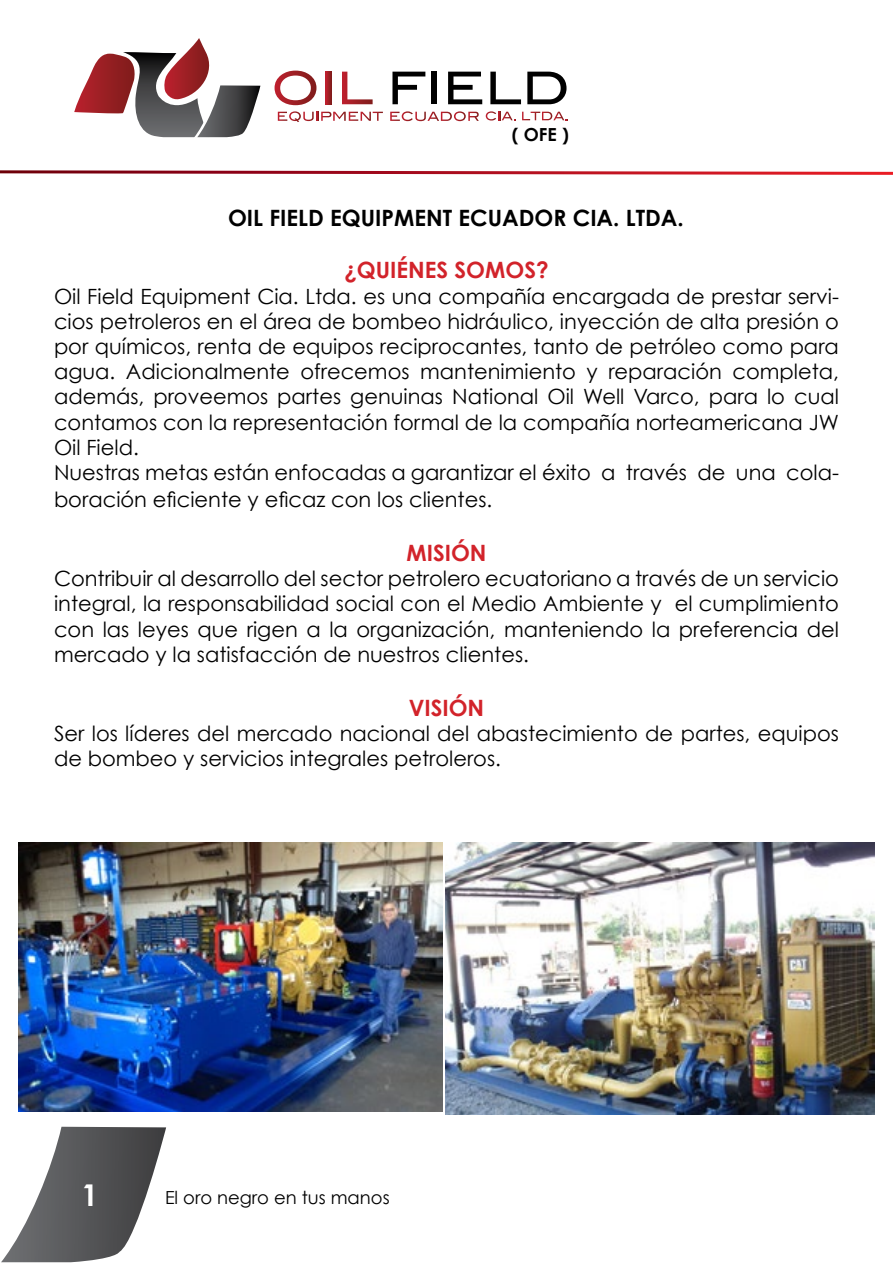
<style>
.page{position:relative;width:893px;height:1263px;background:#fff}
.page>*{position:absolute;margin:0;border:0;box-sizing:border-box;transform-origin:0 0}
.t1{font:700 30px "Century Gothic";color:#fff}
.t2{font:700 22.5px "Century Gothic";color:#000}
.t3{font:700 22.5px "Century Gothic";color:#d2232a}
.t4{font:21px/25.5px "Century Gothic";color:#000}
.t5{font:18px "Century Gothic";color:#000}
.t6{font:700 18px "Century Gothic";color:#000}
</style>
<div class="page">
<img style="left:446px;top:843px;width:428px;height:271px">
<img style="left:18px;top:843px;width:424px;height:268px">
<svg style="left:0;top:170px;width:893px;height:5px"></svg>
<svg style="left:1px;top:1127px;width:165px;height:135px"></svg>
<svg style="left:74px;top:38px;width:186px;height:100px"></svg>
<svg style="left:275px;top:71px;width:41px;height:34px"></svg>
<svg style="left:326px;top:72px;width:5px;height:32px"></svg>
<svg style="left:342px;top:72px;width:31px;height:32px"></svg>
<svg style="left:392px;top:72px;width:33px;height:32px"></svg>
<div style="left:432px;top:72px;width:5px;height:32px;background:#000"></div>
<svg style="left:448px;top:72px;width:34px;height:32px"></svg>
<svg style="left:490px;top:72px;width:31px;height:32px"></svg>
<svg style="left:527px;top:72px;width:39px;height:32px"></svg>
<svg style="left:278px;top:111px;width:105px;height:11px"></svg>
<svg style="left:390px;top:111px;width:89px;height:10px"></svg>
<svg style="left:486px;top:111px;width:30px;height:10px"></svg>
<svg style="left:522px;top:112px;width:46px;height:8px"></svg>
<p class="t6" style="left:512px;top:123px;width:58px">( OFE )</p>
<p class="t2" style="left:228px;top:204px;width:457px">OIL FIELD EQUIPMENT ECUADOR CIA. LTDA.</p>
<p class="t3" style="left:344px;top:256px;width:206px">¿QUIÉNES SOMOS?</p>
<p class="t4" style="left:54px;top:283px;width:786px">Oil Field Equipment Cia. Ltda. es una compañía encargada de prestar servi&shy;cios petroleros en el área de bombeo hidráulico, inyección de alta presión o por químicos, renta de equipos reciprocantes, tanto de petróleo como para agua. Adicionalmente ofrecemos mantenimiento y reparación completa, además, proveemos partes genuinas National Oil Well Varco, para lo cual contamos con la representación formal de la compañía norteamericana JW Oil Field.<br>Nuestras metas están enfocadas a garantizar el éxito a través de una cola&shy;boración eficiente y eficaz con los clientes.</p>
<p class="t3" style="left:406px;top:539px;width:82px">MISIÓN</p>
<p class="t4" style="left:54px;top:566px;width:786px;text-align:justify">Contribuir al desarrollo del sector petrolero ecuatoriano a través de un servicio integral, la responsabilidad social con el Medio Ambiente y el cumplimiento con las leyes que rigen a la organización, manteniendo la preferencia del mercado y la satisfacción de nuestros clientes.</p>
<p class="t3" style="left:409px;top:693px;width:77px">VISIÓN</p>
<p class="t4" style="left:54px;top:721px;width:786px">Ser los líderes del mercado nacional del abastecimiento de partes, equipos de bombeo y servicios integrales petroleros.</p>
<h1 class="t1" style="left:81px;top:1176px;width:18px">1</h1>
<p class="t5" style="left:165px;top:1186px;width:226px">El oro negro en tus manos</p>
</div>
